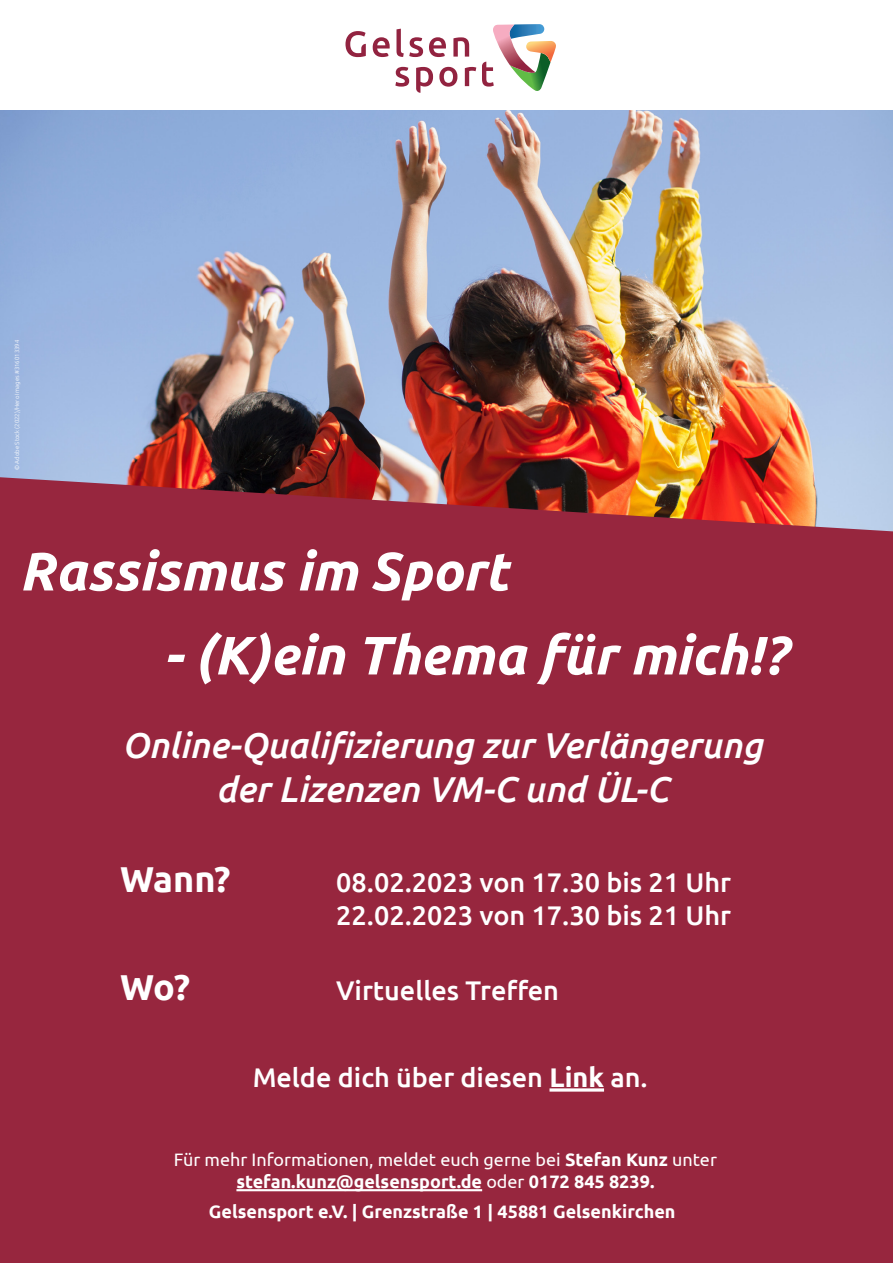
<style>
.page{position:relative;width:893px;height:1263px;background:#fff}
.page>*{position:absolute;margin:0;border:0;box-sizing:border-box;transform-origin:0 0}
.t1{font:italic 700 54px "Ubuntu";color:#fff}
.t2{font:italic 500 36px/43.2px "Ubuntu";color:#fff;text-align:center}
.t3{font:700 36px "Ubuntu";letter-spacing:-.015em;color:#fff}
.t4{font:500 27px "Ubuntu";color:#fff}
.t5{font:18px/21.6px "Ubuntu";color:#fff;text-align:center}
.t6{font:700 18px "Ubuntu";color:#fff}
.t7{font:300 6px "Ubuntu";color:#fff}
.s1{font-weight:700}
</style>
<div class="page">
<img style="left:0;top:111px;width:893px;height:366px">
<div style="left:0;top:477px;width:893px;height:786px;background:#97263e"></div>
<hr style="left:549px;top:1088px;width:55px;height:3px;background:#fff">
<hr style="left:236px;top:1189px;width:246px;height:2px;background:#fff">
<svg style="left:345px;top:31px;width:21px;height:26px"></svg>
<svg style="left:373px;top:37px;width:17px;height:20px"></svg>
<svg style="left:396px;top:29px;width:27px;height:28px"></svg>
<svg style="left:429px;top:37px;width:17px;height:20px"></svg>
<svg style="left:453px;top:37px;width:16px;height:20px"></svg>
<svg style="left:395px;top:67px;width:14px;height:20px"></svg>
<svg style="left:416px;top:67px;width:17px;height:26px"></svg>
<svg style="left:439px;top:67px;width:18px;height:20px"></svg>
<svg style="left:465px;top:67px;width:11px;height:19px"></svg>
<svg style="left:482px;top:24px;width:74px;height:67px"></svg>
<p class="t7" style="left:13px;top:470px;width:132px;rotate:-90deg">© Adobe Stock (2022)/Hero Images #316013394</p>
<p class="t1" style="left:19px;top:538px;width:490px">Rassismus im Sport</p>
<p class="t1" style="left:164px;top:622px;width:624px">- (K)ein Thema für mich!?</p>
<p class="t2" style="left:122px;top:723px;width:642px">Online-Qualifizierung zur Verlängerung der Lizenzen VM-C und ÜL-C</p>
<p class="t3" style="left:120px;top:858px;width:112px">Wann?</p>
<p class="t4" style="left:336px;top:865px;width:396px">08.02.2023 von 17.30 bis 21 Uhr</p>
<p class="t4" style="left:336px;top:898px;width:396px">22.02.2023 von 17.30 bis 21 Uhr</p>
<p class="t3" style="left:120px;top:966px;width:72px">Wo?</p>
<p class="t4" style="left:336px;top:973px;width:224px">Virtuelles Treffen</p>
<p class="t4" style="left:253px;top:1060px;width:397px">Melde dich über diesen <span class="s1">Link</span> an.</p>
<p class="t5" style="left:174px;top:1148px;width:545px">Für mehr Informationen, meldet euch gerne bei <span class="s1">Stefan Kunz</span> unter <span class="s1">stefan.kunz@gelsensport.de</span> oder <span class="s1">0172 845 8239.</span></p>
<p class="t6" style="left:209px;top:1201px;width:468px">Gelsensport e.V. | Grenzstraße 1 | 45881 Gelsenkirchen</p>
</div>
